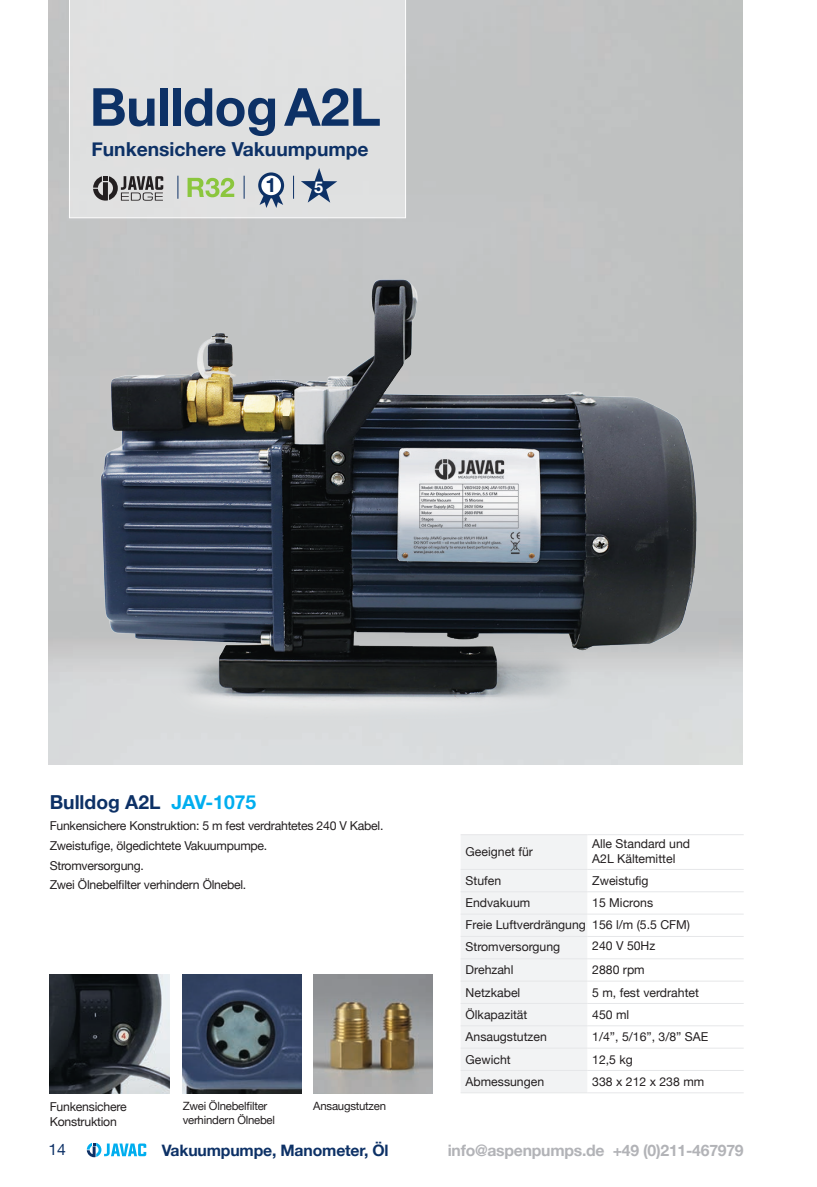
<style>
.page{position:relative;width:817px;height:1187px;background:#fff}
.page>*{position:absolute;margin:0;border:0;box-sizing:border-box;transform-origin:0 0}
.t1{font:700 52.5px "Helvetica Neue";letter-spacing:-.01em;color:#0d3166}
.t2{font:700 19.78px "Helvetica Neue";color:#0d3166}
.t3{font:700 19.25px "Helvetica Neue";color:#0d3166}
.t4{font:700 16.1px "Helvetica Neue";color:#fff}
.t5{font:700 15.75px "Helvetica Neue";letter-spacing:-.015em;color:#b2b3b7}
.t6{font:700 15.75px "Helvetica Neue";letter-spacing:-.01em;color:#0d3166}
.t7{font:15.75px "Helvetica Neue";color:#0d3166}
.t8{font:12.25px/14.7px "Helvetica Neue";color:#231f20}
.t9{font:12.25px/14.7px "Helvetica Neue";letter-spacing:-.02em;color:#231f20}
.t10{font:11.38px/13.7px "Helvetica Neue";letter-spacing:-.02em;color:#231f20}
.s1{color:#00aeef}
</style>
<div class="page">
<svg style="left:87px;top:1143px;width:59px;height:13px"></svg>
<img style="left:50px;top:974px;width:119px;height:119px">
<img style="left:183px;top:974px;width:119px;height:119px">
<img style="left:313px;top:974px;width:119px;height:119px">
<div style="left:68px;top:0;width:338px;height:219px;background:#dfe0e0"></div>
<svg style="left:243px;top:176px;width:1px;height:23px"></svg>
<svg style="left:293px;top:176px;width:1px;height:23px"></svg>
<svg style="left:177px;top:176px;width:1px;height:23px"></svg>
<svg style="left:93px;top:176px;width:70px;height:25px;background:#8b8a8a"></svg>
<svg style="left:187px;top:178px;width:47px;height:19px"></svg>
<svg style="left:259px;top:191px;width:24px;height:17px"></svg>
<svg style="left:259px;top:174px;width:23px;height:23px"></svg>
<div style="left:258px;top:172px;width:26px;height:26px;border:3px solid #0d3166;border-radius:50%"></div>
<svg style="left:301px;top:168px;width:36px;height:35px"></svg>
<div style="left:460px;top:835px;width:127px;height:257px;background:#f2f3f4"></div>
<hr style="left:587px;top:891px;width:156px;height:1px;background:#e6e7e9">
<hr style="left:587px;top:913px;width:156px;height:1px;background:#e6e7e9">
<hr style="left:460px;top:834px;width:127px;height:1px;background:#e6e7e9">
<hr style="left:587px;top:834px;width:156px;height:1px;background:#e6e7e9">
<hr style="left:460px;top:868px;width:127px;height:1px;background:#e6e7e9">
<hr style="left:587px;top:868px;width:156px;height:1px;background:#e6e7e9">
<hr style="left:460px;top:891px;width:127px;height:1px;background:#e6e7e9">
<hr style="left:460px;top:913px;width:127px;height:1px;background:#e6e7e9">
<hr style="left:460px;top:935px;width:127px;height:1px;background:#e6e7e9">
<hr style="left:460px;top:958px;width:127px;height:1px;background:#e6e7e9">
<hr style="left:460px;top:980px;width:127px;height:1px;background:#e6e7e9">
<hr style="left:460px;top:1002px;width:127px;height:1px;background:#e6e7e9">
<hr style="left:460px;top:1025px;width:127px;height:1px;background:#e6e7e9">
<hr style="left:460px;top:1047px;width:127px;height:1px;background:#e6e7e9">
<hr style="left:460px;top:1069px;width:127px;height:1px;background:#e6e7e9">
<hr style="left:460px;top:1092px;width:127px;height:1px;background:#e6e7e9">
<hr style="left:587px;top:935px;width:156px;height:1px;background:#e6e7e9">
<hr style="left:587px;top:958px;width:156px;height:1px;background:#e6e7e9">
<hr style="left:587px;top:980px;width:156px;height:1px;background:#e6e7e9">
<hr style="left:587px;top:1002px;width:156px;height:1px;background:#e6e7e9">
<hr style="left:587px;top:1025px;width:156px;height:1px;background:#e6e7e9">
<hr style="left:587px;top:1047px;width:156px;height:1px;background:#e6e7e9">
<hr style="left:587px;top:1069px;width:156px;height:1px;background:#e6e7e9">
<hr style="left:587px;top:1092px;width:156px;height:1px;background:#e6e7e9">
<img style="left:91px;top:272px;width:617px;height:449px">
<p class="t1" style="left:90px;top:66px;width:292px">Bulldog A2L</p>
<p class="t3" style="left:91px;top:134px;width:278px">Funkensichere Vakuumpumpe</p>
<p class="t2" style="left:265px;top:170px;width:12px">1</p>
<p class="t4" style="left:314px;top:174px;width:10px">5</p>
<p class="t3" style="left:50px;top:787px;width:208px">Bulldog A2L <span class="s1">JAV-1075</span></p>
<p class="t9" style="left:50px;top:819px;width:335px">Funkensichere Konstruktion: 5 m fest verdrahtetes 240 V Kabel.</p>
<p class="t9" style="left:50px;top:839px;width:219px">Zweistufige, ölgedichtete Vakuumpumpe.</p>
<p class="t9" style="left:50px;top:858px;width:96px">Stromversorgung.</p>
<p class="t9" style="left:50px;top:878px;width:198px">Zwei Ölnebelfilter verhindern Ölnebel.</p>
<p class="t9" style="left:50px;top:1099px;width:78px">Funkensichere<br>Konstruktion</p>
<p class="t10" style="left:183px;top:1099px;width:94px">Zwei Ölnebelfilter verhindern Ölnebel</p>
<p class="t10" style="left:313px;top:1099px;width:74px">Ansaugstutzen</p>
<p class="t8" style="left:465px;top:845px;width:69px">Geeignet für</p>
<p class="t8" style="left:592px;top:836px;width:99px">Alle Standard und<br>A2L Kältemittel</p>
<p class="t8" style="left:465px;top:873px;width:37px">Stufen</p>
<p class="t8" style="left:592px;top:873px;width:58px">Zweistufig</p>
<p class="t8" style="left:465px;top:896px;width:66px">Endvakuum</p>
<p class="t8" style="left:592px;top:896px;width:62px">15 Microns</p>
<p class="t8" style="left:465px;top:918px;width:122px">Freie Luftverdrängung</p>
<p class="t8" style="left:592px;top:918px;width:99px">156 l/m (5.5 CFM)</p>
<p class="t8" style="left:465px;top:939px;width:96px">Stromversorgung</p>
<p class="t8" style="left:592px;top:938px;width:65px">240 V 50Hz</p>
<p class="t8" style="left:465px;top:962px;width:49px">Drehzahl</p>
<p class="t8" style="left:592px;top:962px;width:54px">2880 rpm</p>
<p class="t8" style="left:465px;top:985px;width:56px">Netzkabel</p>
<p class="t8" style="left:592px;top:985px;width:108px">5 m, fest verdrahtet</p>
<p class="t8" style="left:465px;top:1007px;width:63px">Ölkapazität</p>
<p class="t8" style="left:592px;top:1007px;width:39px">450 ml</p>
<p class="t8" style="left:465px;top:1029px;width:83px">Ansaugstutzen</p>
<p class="t8" style="left:592px;top:1029px;width:117px">1/4”, 5/16”, 3/8” SAE</p>
<p class="t8" style="left:465px;top:1052px;width:47px">Gewicht</p>
<p class="t8" style="left:592px;top:1052px;width:42px">12,5 kg</p>
<p class="t8" style="left:465px;top:1074px;width:80px">Abmessungen</p>
<p class="t8" style="left:592px;top:1074px;width:113px">338 x 212 x 238 mm</p>
<p class="t7" style="left:48px;top:1138px;width:19px">14</p>
<p class="t6" style="left:162px;top:1137px;width:228px">Vakuumpumpe, Manometer, Öl</p>
<p class="t5" style="left:447px;top:1137px;width:297px">info@aspenpumps.de +49 (0)211-467979</p>
</div>
